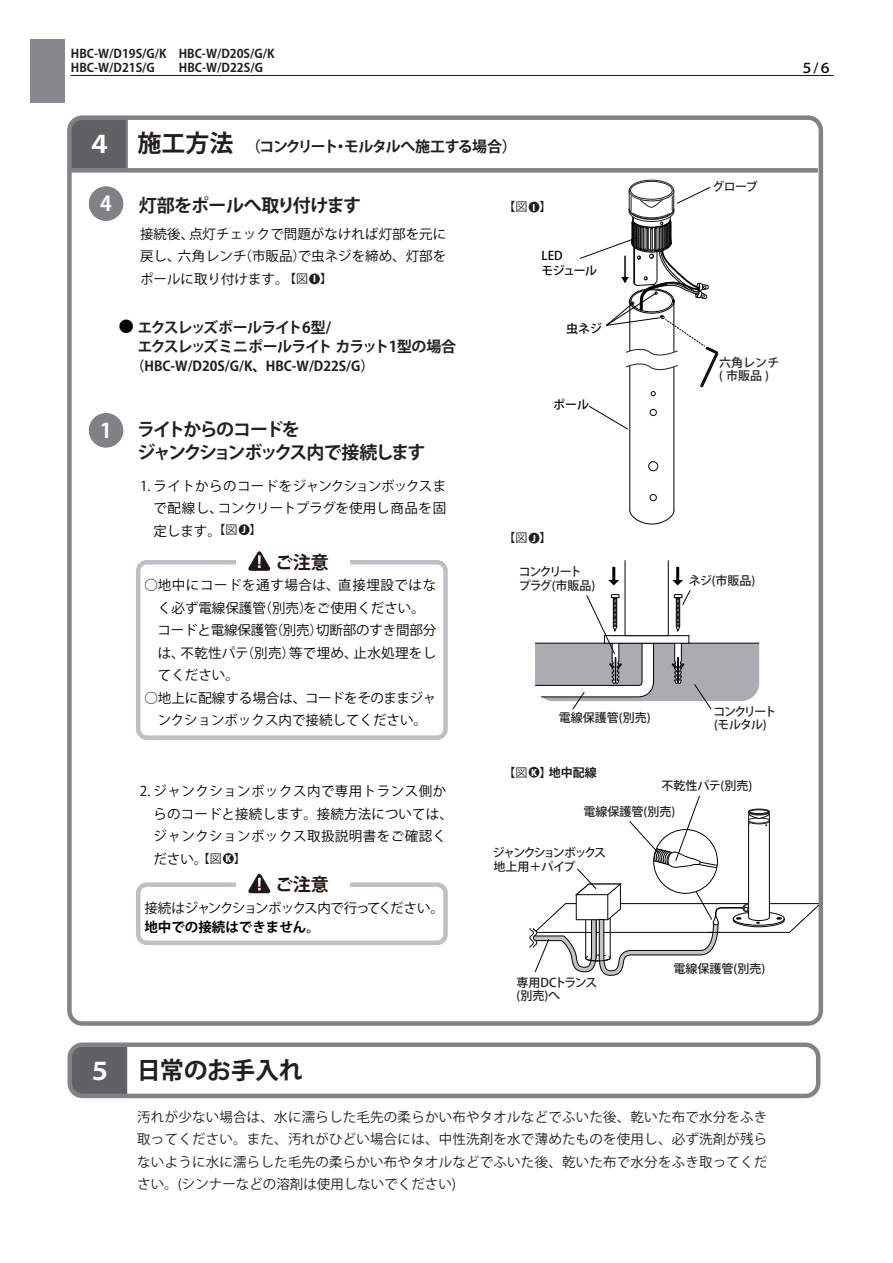
<style>
.page{position:relative;width:893px;height:1263px;background:#fff}
.page>*{position:absolute;margin:0;border:0;box-sizing:border-box;transform-origin:0 0}
.t1{font:700 24px "Koz Go Pro";color:#231f20}
.t2{font:700 20.25px "Koz Go Pro";color:#fff}
.t3{font:700 18px/22.5px "Koz Go Pro";letter-spacing:-.115em;color:#231f20}
.t4{font:700 18px "Koz Go Pro";letter-spacing:-.035em;color:#231f20}
.t5{font:700 18px "Koz Go Pro";letter-spacing:-.01em;color:#221713}
.t6{font:700 15px/19.5px "Koz Go Pro";letter-spacing:-.06em;color:#231f20}
.t7{font:700 15px "Koz Go Pro";letter-spacing:-.08em;color:#231f20}
.t8{font:13.5px/22.5px "Koz Go Pro";color:#030303;text-align:justify}
.t9{font:13.5px/22.5px "Koz Go Pro";letter-spacing:.005em;color:#231f20;text-align:justify}
.t10{font:13.5px/22.5px "Koz Go Pro";letter-spacing:.035em;color:#030303}
.t11{font:700 13.5px "Koz Go Pro";color:#231f20}
.t12{font:13.5px "Koz Go Pro";letter-spacing:-.08em;color:#030303}
.t13{font:13.5px "Koz Go Pro";letter-spacing:.025em;color:#030303}
.t14{font:13.5px "Koz Go Pro";letter-spacing:.04em;color:#030303}
.t15{font:700 13.5px "Koz Go Pro";color:#030303}
.t16{font:500 13.5px "Koz Go Pro";color:#070304}
.t17{font:700 12px/13.5px "Koz Go Pro";color:#231f20}
.t18{font:500 12px "Koz Go Pro";letter-spacing:-.04em;color:#231f20}
.t19{font:12px "Koz Go Pro";color:#231f20}
.t20{font:500 12px/13.5px "Koz Go Pro";letter-spacing:-.14em;color:#231f20}
.t21{font:500 12px/13.5px "Koz Go Pro";letter-spacing:-.12em;color:#231f20}
.t22{font:500 12px/13.5px "Koz Go Pro";letter-spacing:-.06em;color:#231f20}
.t23{font:500 12px/13.5px "Koz Go Pro";letter-spacing:-.115em;color:#231f20}
.t24{font:500 12px/13.5px "Koz Go Pro";color:#231f20}
.t25{font:500 12px/14.4px "Koz Go Pro";letter-spacing:-.04em;color:#030303}
.t26{font:500 12px "Koz Go Pro";color:#030303}
.t27{font:800 9px "Koz Go Pro";color:#fff}
.s1{color:#fff}
.s2{font-weight:800;font-size:9px;color:#fff}
.s3{font-weight:800;color:#030303}
.s4{color:#030303}
</style>
<div class="page">
<div style="left:72px;top:120px;width:56px;height:48px;background:#616164"></div>
<div style="left:67px;top:115px;width:756px;height:911px;border:4px solid #808285;border-radius:13px"></div>
<div style="left:69px;top:168px;width:749px;height:5px;background:#808285"></div>
<div style="left:73px;top:1047px;width:54px;height:46px;background:#616164"></div>
<div style="left:68px;top:1042px;width:752px;height:56px;border:4px solid #808285;border-radius:13px"></div>
<div style="left:90px;top:414px;width:32px;height:32px;background:#808285;border-radius:50%"></div>
<div style="left:89px;top:413px;width:34px;height:34px;border:2px solid #808285;border-radius:50%"></div>
<div style="left:90px;top:188px;width:32px;height:32px;background:#808285;border-radius:50%"></div>
<div style="left:89px;top:186px;width:34px;height:35px;border:2px solid #808285;border-radius:50%"></div>
<div style="left:30px;top:39px;width:34px;height:64px;background:#86888b"></div>
<hr style="left:71px;top:75px;width:763px;height:1px;background:#211814">
<div style="left:529px;top:202px;width:10px;height:10px;background:#231f20;border-radius:50%"></div>
<div style="left:529px;top:533px;width:10px;height:10px;background:#231f20;border-radius:50%"></div>
<div style="left:529px;top:767px;width:10px;height:11px;background:#231f20;border-radius:50%"></div>
<div style="left:223px;top:853px;width:11px;height:11px;background:#231f20;border-radius:50%"></div>
<div style="left:239px;top:524px;width:11px;height:11px;background:#231f20;border-radius:50%"></div>
<div style="left:309px;top:273px;width:11px;height:11px;background:#231f20;border-radius:50%"></div>
<svg style="left:248px;top:551px;width:23px;height:20px"></svg>
<div style="left:136px;top:560px;width:312px;height:180px;border:4px solid #bdc0c4;border-radius:9px"></div>
<svg style="left:248px;top:873px;width:23px;height:20px"></svg>
<div style="left:136px;top:882px;width:312px;height:63px;border:4px solid #bdc0c4;border-radius:9px"></div>
<div style="left:629px;top:180px;width:45px;height:21px;border:1px solid #231f20;border-radius:50%"></div>
<div style="left:630px;top:181px;width:42px;height:18px;border:1px solid #231f20;border-radius:50%"></div>
<hr style="left:612px;top:567px;width:3px;height:14px;background:#030303">
<hr style="left:676px;top:567px;width:3px;height:14px;background:#030303">
<svg style="left:535px;top:580px;width:224px;height:130px"></svg>
<svg style="left:529px;top:795px;width:293px;height:181px"></svg>
<svg style="left:580px;top:187px;width:138px;height:337px"></svg>
<p class="t17" style="left:71px;top:48px;width:205px">HBC-W/D19S/G/K　HBC-W/D20S/G/K<br>HBC-W/D21S/G　　HBC-W/D22S/G</p>
<h1 class="t1" style="left:87px;top:128px;width:147px"><span class="s1">４</span> 施工方法</h1>
<p class="t7" style="left:246px;top:137px;width:272px">（コンクリート・モルタルへ施工する場合）</p>
<h2 class="t2" style="left:100px;top:191px;width:13px">14</h2>
<h3 class="t4" style="left:139px;top:194px;width:224px">灯部をポールへ取り付けます</h3>
<p class="t8" style="left:140px;top:223px;width:308px">接続後、点灯チェックで問題がなければ灯部を元に戻し、六角レンチ（市販品）で虫ネジを締め、灯部をポールに取り付けます。</p>
<p class="t19" style="left:284px;top:271px;width:49px">【図　】<span class="s2">I</span></p>
<p class="t6" style="left:138px;top:319px;width:320px;text-indent:-19px"><span class="s3">●</span> エクスレッズポールライト6型/<br>エクスレッズミニポールライト カラット1型の場合</p>
<p class="t11" style="left:131px;top:357px;width:244px">（HBC-W/D20S/G/K<span class="s4">、</span>HBC-W/D22S/G）</p>
<h2 class="t2" style="left:100px;top:418px;width:13px">1</h2>
<h3 class="t3" style="left:137px;top:419px;width:290px">ライトからのコードを<br>ジャンクションボックス内で接続します</h3>
<p class="t8" style="left:153px;top:475px;width:294px;text-indent:-13px">1. ライトからのコードをジャンクションボックスまで配線し、コンクリートプラグを使用し商品を固定します。</p>
<p class="t19" style="left:214px;top:522px;width:49px">【図　】</p>
<p class="t27" style="left:242px;top:524px;width:5px">J</p>
<h3 class="t5" style="left:275px;top:550px;width:55px">ご注意</h3>
<p class="t14" style="left:144px;top:576px;width:293px">○地中にコードを通す場合は、直接埋設ではな</p>
<p class="t8" style="left:158px;top:597px;width:269px">く必ず電線保護管（別売）をご使用ください。</p>
<p class="t8" style="left:144px;top:619px;width:293px">　コードと電線保護管（別売）切断部のすき間部分</p>
<p class="t13" style="left:158px;top:644px;width:280px">は、不乾性パテ（別売）等で埋め、止水処理をし</p>
<p class="t8" style="left:158px;top:664px;width:82px">てください。</p>
<p class="t8" style="left:144px;top:687px;width:293px;text-align:center">○地上に配線する場合は、コードをそのままジャンクションボックス内で接続してください。</p>
<p class="t19" style="left:503px;top:199px;width:49px">【図　】<span class="s2">I</span></p>
<p class="t25" style="left:541px;top:249px;width:57px">LED<br>モジュール</p>
<p class="t26" style="left:566px;top:321px;width:37px">虫ネジ</p>
<p class="t26" style="left:553px;top:397px;width:37px">ポール</p>
<p class="t19" style="left:503px;top:530px;width:49px">【図　】</p>
<p class="t27" style="left:532px;top:532px;width:5px">J</p>
<p class="t21" style="left:519px;top:566px;width:78px">コンクリートプラグ(市販品)</p>
<p class="t18" style="left:559px;top:710px;width:93px">電線保護管(別売)</p>
<p class="t18" style="left:712px;top:178px;width:47px">グローブ</p>
<p class="t24" style="left:719px;top:356px;width:61px">六角レンチ( 市販品 )</p>
<p class="t18" style="left:689px;top:573px;width:68px">ネジ(市販品)</p>
<p class="t23" style="left:713px;top:705px;width:65px">コンクリート(モルタル)</p>
<p class="t10" style="left:153px;top:780px;width:301px;text-indent:-14px">2. ジャンクションボックス内で専用トランス側からのコードと接続します。接続方法については、ジャンクションボックス取扱説明書をご確認ください。</p>
<p class="t19" style="left:198px;top:851px;width:49px">【図　】</p>
<p class="t27" style="left:225px;top:853px;width:7px">K</p>
<h3 class="t5" style="left:275px;top:873px;width:55px">ご注意</h3>
<p class="t12" style="left:144px;top:899px;width:301px">接続はジャンクションボックス内で行ってください。</p>
<p class="t15" style="left:144px;top:918px;width:177px">地中での接続はできません。</p>
<h1 class="t1" style="left:88px;top:1055px;width:216px"><span class="s1">５</span> 日常のお手入れ</h1>
<p class="t17" style="left:549px;top:766px;width:49px">地中配線</p>
<p class="t19" style="left:503px;top:764px;width:49px">【図　】</p>
<p class="t27" style="left:531px;top:767px;width:7px">K</p>
<p class="t18" style="left:661px;top:777px;width:92px">不乾性パテ(別売)</p>
<p class="t18" style="left:584px;top:804px;width:93px">電線保護管(別売)</p>
<p class="t20" style="left:493px;top:846px;width:115px">ジャンクションボックス地上用＋パイプ</p>
<p class="t22" style="left:517px;top:976px;width:82px">専用DCトランス(別売)へ</p>
<p class="t18" style="left:674px;top:961px;width:93px">電線保護管(別売)</p>
<p class="t9" style="left:137px;top:1106px;width:632px">汚れが少ない場合は、水に濡らした毛先の柔らかい布やタオルなどでふいた後、乾いた布で水分をふき取ってください。また、汚れがひどい場合には、中性洗剤を水で薄めたものを使用し、必ず洗剤が残らないように水に濡らした毛先の柔らかい布やタオルなどでふいた後、乾いた布で水分をふき取ってください。(シンナーなどの溶剤は使用しないでください)</p>
<p class="t16" style="left:800px;top:59px;width:33px">５/６</p>
</div>
